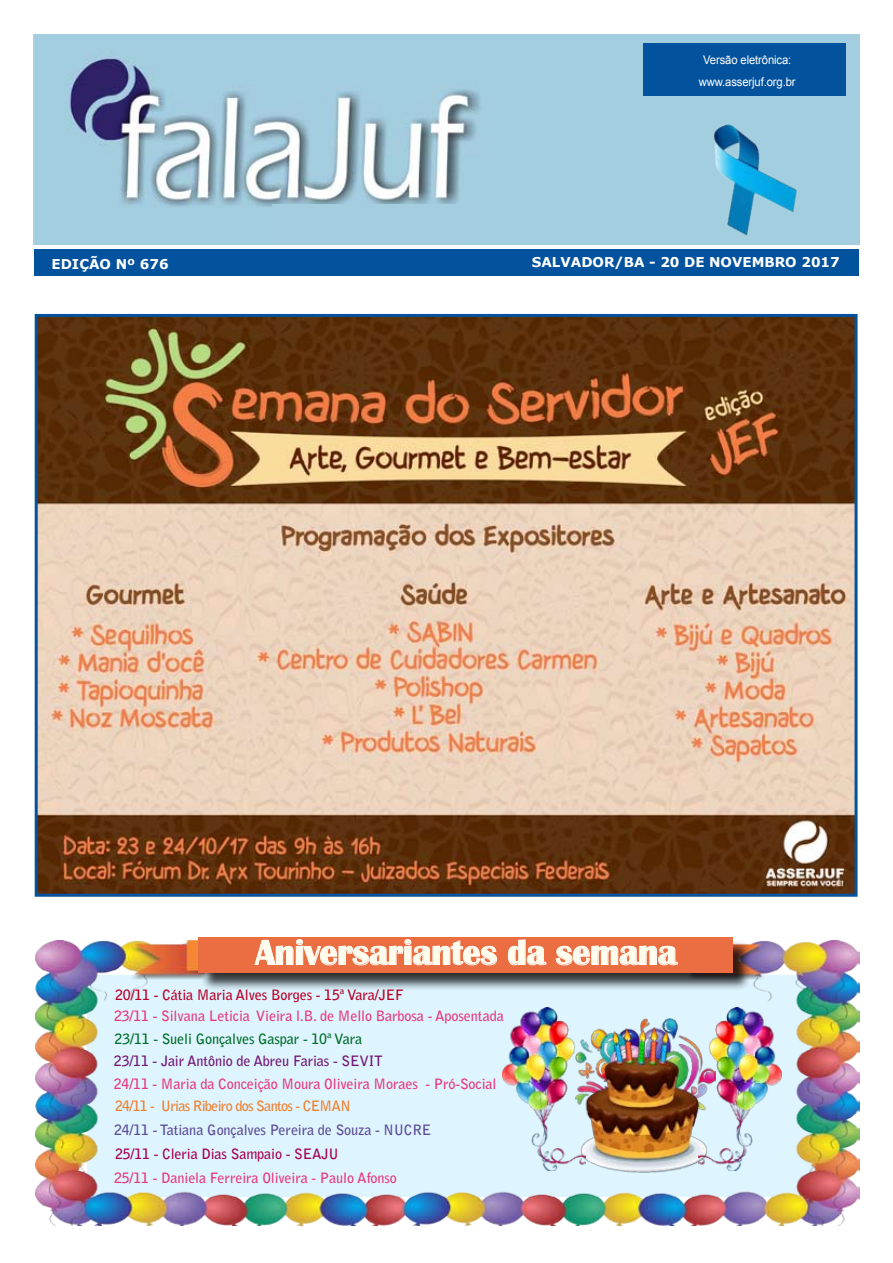
<style>
.page{position:relative;width:893px;height:1263px;background:#fff}
.page>*{position:absolute;margin:0;border:0;box-sizing:border-box;transform-origin:0 0}
.t1{font:700 36px "Britannic";letter-spacing:-.01em;color:#fffdee}
.t2{font:700 14.25px "Bell Gothic Std";letter-spacing:-.01em;color:#e6397f}
.t3{font:700 14.25px "Bell Gothic Std";letter-spacing:-.01em;color:#5c4b96}
.t4{font:700 14.25px "Bell Gothic Std";letter-spacing:-.01em;color:#b80227}
.t5{font:700 14.25px "Bell Gothic Std";letter-spacing:-.01em;color:#721775}
.t6{font:700 14.25px "Bell Gothic Std";letter-spacing:-.01em;color:#006e28}
.t7{font:700 14.25px "Bell Gothic Std";letter-spacing:-.05em;color:#ee7f2d}
.t8{font:700 14.25px "Bell Gothic Std";letter-spacing:-.01em;color:#a40053}
.t9{font:700 13.5px "Verdana";color:#fff}
.t10{font:11.85px/22.5px "Arial";letter-spacing:-.01em;color:#fff;text-align:center;scale:.94 1}
</style>
<div class="page">
<div style="left:34px;top:249px;width:824px;height:26px;background:#03529d"></div>
<img style="left:33px;top:34px;width:826px;height:211px">
<img style="left:36px;top:940px;width:823px;height:286px">
<div style="left:200px;top:939px;width:568px;height:63px;background:#000;opacity:.75"></div>
<div style="left:198px;top:937px;width:534px;height:35px;background:#eb6d42"></div>
<svg style="left:254px;top:939px;width:243px;height:27px"></svg>
<svg style="left:508px;top:939px;width:39px;height:27px"></svg>
<svg style="left:556px;top:945px;width:122px;height:21px"></svg>
<img style="left:684px;top:101px;width:130px;height:143px">
<div style="left:643px;top:43px;width:203px;height:53px;background:#03529d"></div>
<div style="left:272px;top:204px;width:196px;height:40px;background:#a4cddf"></div>
<img style="left:39px;top:318px;width:814px;height:575px">
<div style="left:35px;top:314px;width:822px;height:583px;border:3px solid #02529d"></div>
<img style="left:576px;top:1018px;width:140px;height:155px">
<img style="left:578px;top:1024px;width:132px;height:154px">
<img style="left:503px;top:1007px;width:83px;height:163px">
<img style="left:698px;top:1008px;width:84px;height:162px">
<p class="t10" style="left:699px;top:48px;width:104px">Versão eletrônica: www.asserjuf.org.br</p>
<p class="t9" style="left:52px;top:255px;width:119px">EDIÇÃO Nº 676</p>
<p class="t9" style="left:532px;top:252px;width:309px">SALVADOR/BA - 20 DE NOVEMBRO 2017</p>
<h1 class="t1" style="left:255px;top:932px;width:423px">Aniversariantes da semana</h1>
<p class="t4" style="left:115px;top:986px;width:290px">20/11 - Cátia Maria Alves Borges - 15ª Vara/JEF</p>
<p class="t6" style="left:115px;top:1030px;width:249px">23/11 - Sueli Gonçalves Gaspar - 10ª Vara</p>
<p class="t5" style="left:114px;top:1052px;width:270px">23/11 - Jair Antônio de Abreu Farias - SEVIT</p>
<p class="t7" style="left:115px;top:1097px;width:237px">24/11 - Urias Ribeiro dos Santos - CEMAN</p>
<p class="t3" style="left:114px;top:1122px;width:319px">24/11 - Tatiana Gonçalves Pereira de Souza - NUCRE</p>
<p class="t8" style="left:115px;top:1145px;width:225px">25/11 - Cleria Dias Sampaio - SEAJU</p>
<p class="t2" style="left:114px;top:1007px;width:391px">23/11 - Silvana Leticia Vieira l.B. de Mello Barbosa - Aposentada</p>
<p class="t2" style="left:114px;top:1075px;width:384px">24/11 - Maria da Conceição Moura Oliveira Moraes - Pró-Social</p>
<p class="t2" style="left:114px;top:1169px;width:284px">25/11 - Daniela Ferreira Oliveira - Paulo Afonso</p>
</div>
